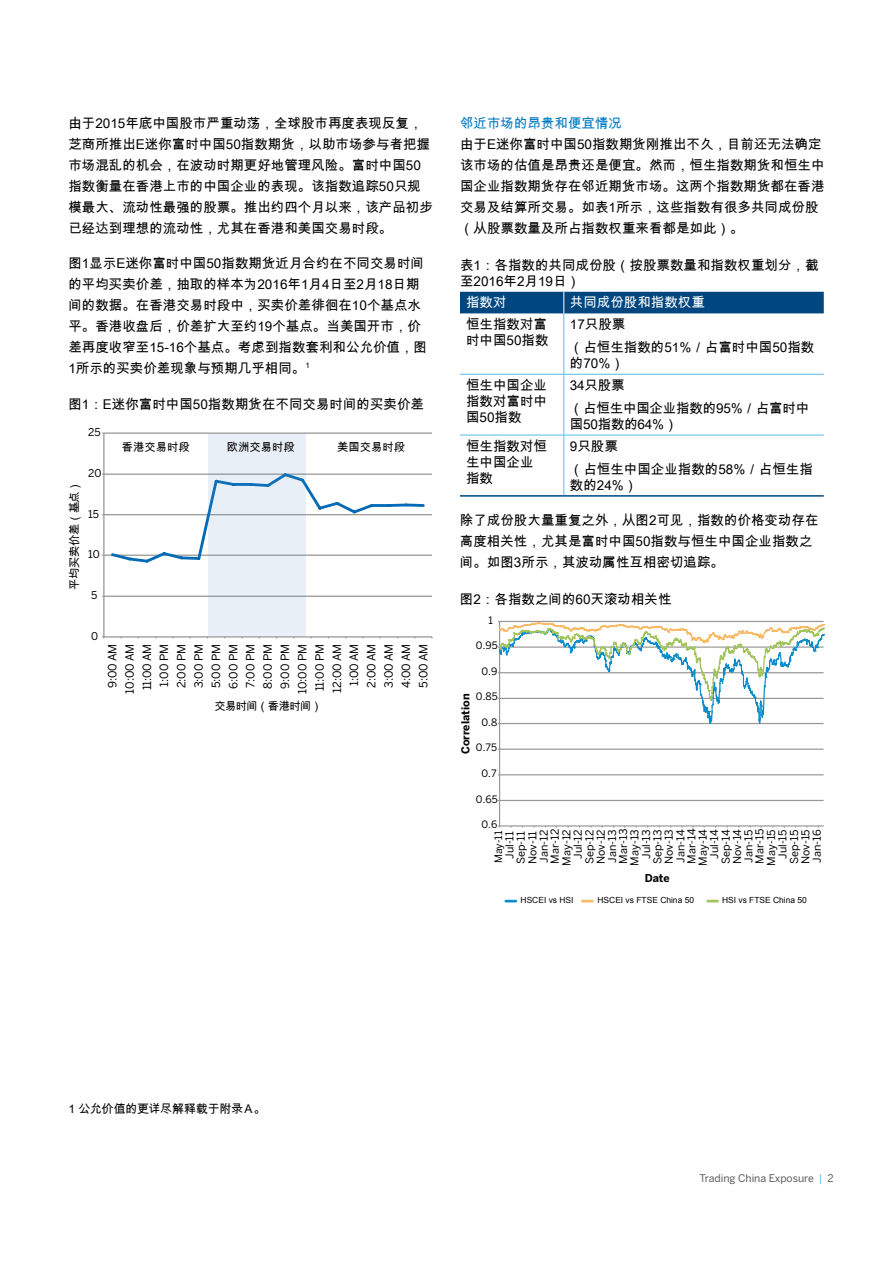
<style>
.page{position:relative;width:893px;height:1263px;background:#fff}
.page>*{position:absolute;margin:0;border:0;box-sizing:border-box;transform-origin:0 0}
.t1{font:13.5px/21px "Arial Unicode MS";color:#000}
.t2{font:13.5px "Arial Unicode MS";color:#fff}
.t3{font:13.5px "Arial Unicode MS";color:#0079c1}
.t4{font:12px "Arial Unicode MS";letter-spacing:-.03em;color:#000}
.t5{font:11.25px/17.2px "Benton Sans";color:#010101;text-align:right}
.t6{font:11.25px "Arial Unicode MS";color:#010101}
.t7{font:11.25px "Arial Unicode MS";letter-spacing:-.035em;color:#010101}
.t8{font:11.25px "Arial Unicode MS";letter-spacing:-.055em;color:#010101}
.t9{font:10.8px/11.4px "Benton Sans";color:#010101;text-align:center}
.t10{font:700 10.8px "Benton Sans";color:#010101}
.t11{font:10.65px "Benton Sans";color:#010101}
.t12{font:10.5px "Benton Sans";color:#58595b}
.t13{font:10.2px "Benton Sans";color:#010101}
.t14{font:8.4px "Arial";color:#010101}
.s1{color:#54bceb}
</style>
<div class="page">
<hr style="left:104px;top:596px;width:328px;height:1px;background:#979797">
<hr style="left:104px;top:555px;width:328px;height:1px;background:#979797">
<hr style="left:104px;top:514px;width:328px;height:1px;background:#979797">
<hr style="left:104px;top:473px;width:328px;height:2px;background:#979797">
<hr style="left:104px;top:432px;width:328px;height:2px;background:#979797">
<hr style="left:103px;top:433px;width:2px;height:204px;background:#979797">
<hr style="left:104px;top:636px;width:328px;height:1px;background:#979797">
<svg style="left:102px;top:471px;width:324px;height:94px"></svg>
<div style="left:209px;top:433px;width:97px;height:203px;background:#e8eff7"></div>
<hr style="left:563px;top:313px;width:1px;height:61px;background:#54bceb">
<hr style="left:460px;top:374px;width:104px;height:1px;background:#54bceb">
<hr style="left:564px;top:374px;width:260px;height:1px;background:#54bceb">
<hr style="left:563px;top:375px;width:1px;height:60px;background:#54bceb">
<hr style="left:460px;top:435px;width:104px;height:1px;background:#54bceb">
<hr style="left:564px;top:435px;width:260px;height:1px;background:#54bceb">
<hr style="left:563px;top:435px;width:1px;height:60px;background:#54bceb">
<div style="left:460px;top:292px;width:364px;height:21px;background:#00467f"></div>
<hr style="left:460px;top:495px;width:104px;height:2px;background:#00467f">
<hr style="left:564px;top:495px;width:260px;height:2px;background:#00467f">
<hr style="left:500px;top:800px;width:323px;height:1px;background:#979797">
<hr style="left:500px;top:774px;width:323px;height:1px;background:#979797">
<hr style="left:500px;top:748px;width:323px;height:2px;background:#979797">
<hr style="left:499px;top:622px;width:1px;height:204px;background:#979797">
<hr style="left:500px;top:825px;width:324px;height:1px;background:#979797">
<svg style="left:498px;top:621px;width:326px;height:104px"></svg>
<svg style="left:506px;top:900px;width:10px;height:2px"></svg>
<svg style="left:582px;top:900px;width:10px;height:2px"></svg>
<svg style="left:708px;top:900px;width:10px;height:2px"></svg>
<p class="t1" style="left:68px;top:113px;width:366px">由于2015年底中国股市严重动荡，全球股市再度表现反复，芝商所推出E迷你富时中国50指数期货，以助市场参与者把握市场混乱的机会，在波动时期更好地管理风险。富时中国50指数衡量在香港上市的中国企业的表现。该指数追踪50只规模最大、流动性最强的股票。推出约四个月以来，该产品初步已经达到理想的流动性，尤其在香港和美国交易时段。</p>
<p class="t1" style="left:68px;top:252px;width:360px">图1显示E迷你富时中国50指数期货近月合约在不同交易时间的平均买卖价差，抽取的样本为2016年1月4日至2月18日期间的数据。在香港交易时段中，买卖价差徘徊在10个基点水平。香港收盘后，价差扩大至约19个基点。当美国开市，价差再度收窄至15-16个基点。考虑到指数套利和公允价值，图<br>1所示的买卖价差现象与预期几乎相同。<sup>1</sup></p>
<p class="t1" style="left:68px;top:393px;width:357px">图1：E迷你富时中国50指数期货在不同交易时间的买卖价差</p>
<p class="t11" style="left:88px;top:426px;width:14px">25</p>
<p class="t11" style="left:88px;top:467px;width:15px">20</p>
<p class="t7" style="left:66px;top:590px;width:111px;rotate:-90deg">平均买卖价差（基点）</p>
<p class="t11" style="left:88px;top:508px;width:12px">15</p>
<p class="t11" style="left:88px;top:548px;width:13px">10</p>
<p class="t11" style="left:91px;top:589px;width:8px">5</p>
<p class="t11" style="left:91px;top:630px;width:9px">0</p>
<p class="t6" style="left:122px;top:438px;width:69px">香港交易时段</p>
<p class="t6" style="left:227px;top:438px;width:69px">欧洲交易时段</p>
<p class="t6" style="left:337px;top:438px;width:69px">美国交易时段</p>
<p class="t5" style="left:104px;top:694px;width:52px;rotate:-90deg">9:00 AM<br>10:00 AM<br>11:00 AM<br>1:00 PM<br>2:00 PM<br>3:00 PM<br>5:00 PM<br>6:00 PM<br>7:00 PM<br>8:00 PM<br>9:00 PM<br>10:00 PM<br>11:00 PM<br>12:00 AM<br>1:00 AM<br>2:00 AM<br>3:00 AM<br>4:00 AM<br>5:00 AM</p>
<p class="t8" style="left:215px;top:697px;width:109px">交易时间（香港时间）</p>
<p class="t3" style="left:460px;top:114px;width:163px">邻近市场的昂贵和便宜情况</p>
<p class="t1" style="left:460px;top:134px;width:366px">由于E迷你富时中国50指数期货刚推出不久，目前还无法确定该市场的估值是昂贵还是便宜。然而，恒生指数期货和恒生中国企业指数期货存在邻近期货市场。这两个指数期货都在香港交易及结算所交易。如表1所示，这些指数有很多共同成份股（从股票数量及所占指数权重来看都是如此）。</p>
<p class="t1" style="left:460px;top:256px;width:360px;line-height:16.2px">表1：各指数的共同成份股（按股票数量和指数权重划分，截至2016年2月19日）</p>
<p class="t2" style="left:466px;top:293px;width:42px">指数对</p>
<p class="t2" style="left:570px;top:293px;width:136px">共同成份股和指数权重</p>
<p class="t1" style="left:466px;top:316px;width:84px;line-height:16.2px">恒生指数对富时中国50指数</p>
<p class="t1" style="left:570px;top:313px;width:246px;line-height:23px">17只股票<br>（占恒生指数的51%／占富时中国50指数</p>
<p class="t1" style="left:570px;top:353px;width:56px">的70%）</p>
<p class="t1" style="left:466px;top:377px;width:82px;line-height:16.2px;text-align:justify">恒生中国企业指数对富时中国50指数</p>
<p class="t1" style="left:570px;top:373px;width:241px;line-height:23px">34只股票<br>（占恒生中国企业指数的95%／占富时中</p>
<p class="t1" style="left:570px;top:413px;width:109px">国50指数的64%）</p>
<p class="t1" style="left:466px;top:438px;width:82px;line-height:16.2px">恒生指数对恒生中国企业指数</p>
<p class="t1" style="left:570px;top:434px;width:245px;line-height:23px">9只股票<br>（占恒生中国企业指数的58%／占恒生指</p>
<p class="t1" style="left:570px;top:474px;width:69px">数的24%）</p>
<p class="t1" style="left:460px;top:510px;width:360px">除了成份股大量重复之外，从图2可见，指数的价格变动存在高度相关性，尤其是富时中国50指数与恒生中国企业指数之间。如图3所示，其波动属性互相密切追踪。</p>
<p class="t1" style="left:460px;top:588px;width:213px">图2：各指数之间的60天滚动相关性</p>
<p class="t13" style="left:488px;top:614px;width:6px">1</p>
<p class="t13" style="left:476px;top:639px;width:23px">0.95</p>
<p class="t13" style="left:482px;top:665px;width:17px">0.9</p>
<p class="t13" style="left:476px;top:690px;width:23px">0.85</p>
<p class="t10" style="left:459px;top:754px;width:62px;rotate:-90deg">Correlation</p>
<p class="t13" style="left:482px;top:716px;width:17px">0.8</p>
<p class="t13" style="left:476px;top:742px;width:23px">0.75</p>
<p class="t13" style="left:482px;top:767px;width:17px">0.7</p>
<p class="t13" style="left:476px;top:793px;width:23px">0.65</p>
<p class="t13" style="left:482px;top:818px;width:17px">0.6</p>
<p class="t13" style="left:492px;top:863px;width:34px;rotate:-90deg">May-11</p>
<p class="t9" style="left:504px;top:865px;width:38px;rotate:-90deg">Jul-11<br>Sep-11<br>Nov-11<br>Jan-12<br>Mar-12<br>May-12<br>Jul-12<br>Sep-12<br>Nov-12<br>Jan-13<br>Mar-13<br>May-13<br>Jul-13<br>Sep-13<br>Nov-13<br>Jan-14<br>Mar-14<br>May-14<br>Jul-14<br>Sep-14<br>Nov-14<br>Jan-15<br>Mar-15<br>May-15<br>Jul-15<br>Sep-15<br>Nov-15<br>Jan-16</p>
<p class="t10" style="left:645px;top:872px;width:27px">Date</p>
<p class="t14" style="left:521px;top:895px;width:54px">HSCEI vs HSI</p>
<p class="t14" style="left:597px;top:895px;width:98px">HSCEI vs FTSE China 50</p>
<p class="t14" style="left:722px;top:895px;width:86px">HSI vs FTSE China 50</p>
<p class="t4" style="left:68px;top:1100px;width:199px">1 公允价值的更详尽解释载于附录Ａ。</p>
<p class="t12" style="left:699px;top:1172px;width:136px">Trading China Exposure <span class="s1">|</span> 2</p>
</div>
